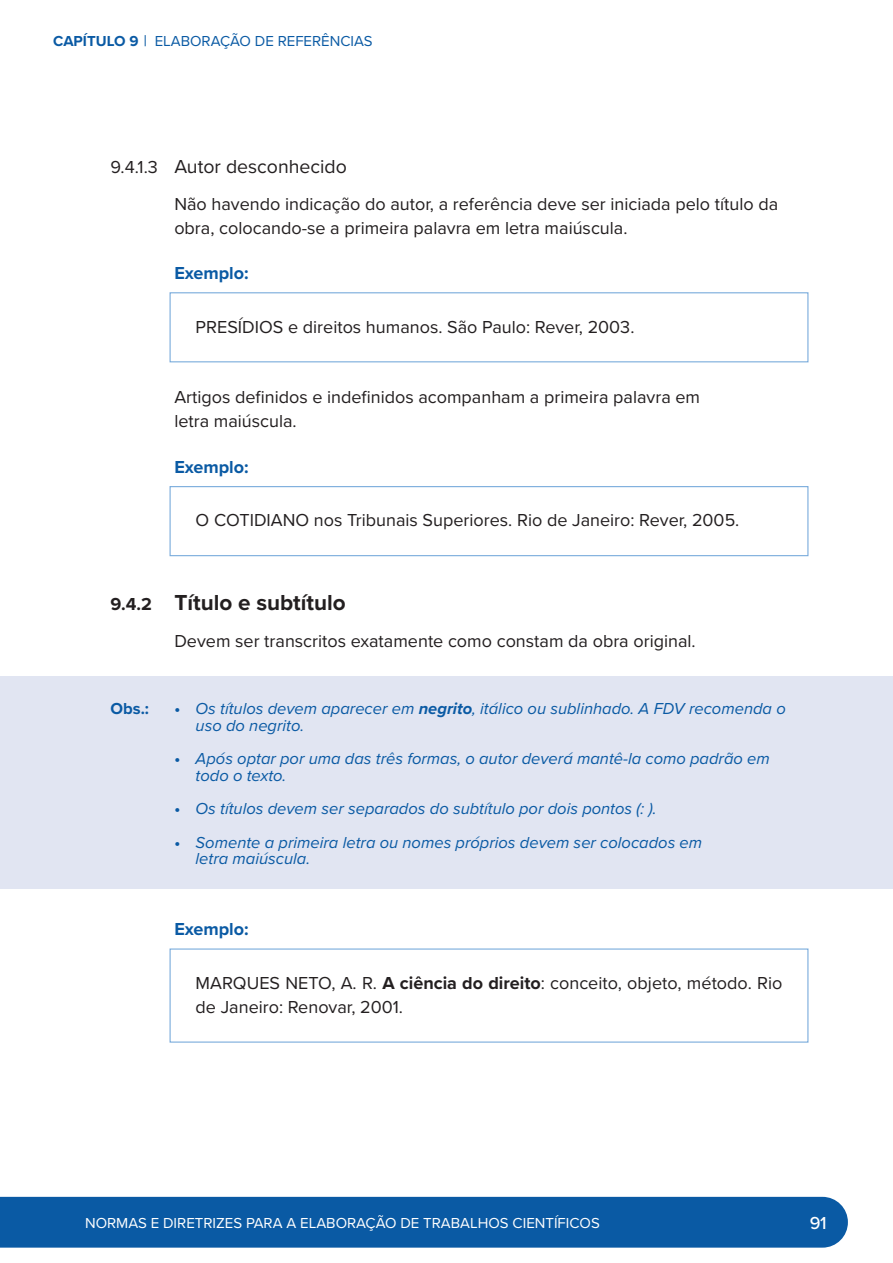
<style>
.page{position:relative;width:893px;height:1263px;background:#fff}
.page>*{position:absolute;margin:0;border:0;box-sizing:border-box;transform-origin:0 0}
.t1{font:700 22.5px "Proxima Nova";color:#231f20}
.t2{font:19.5px "Proxima Nova";color:#231f20}
.t3{font:18px/24px "Proxima Nova";color:#231f20}
.t4{font:700 18px "Proxima Nova";color:#0a5aa4}
.t5{font:500 18px "Proxima Nova";color:#fff}
.t6{font:italic 16.5px/16.5px "Proxima Nova";color:#0a5aa4}
.t7{font:700 16.5px "Proxima Nova";color:#0a5aa4}
.t8{font:15px "Proxima Nova";color:#fff}
.t9{font:15px "Proxima Nova";color:#0a5aa4}
.s1{font-weight:700}
.s2{font-size:18px}
.s3{font-weight:700;font-style:normal}
</style>
<div class="page">
<div style="left:0;top:1197px;width:848px;height:50px;background:#0a5aa4"></div>
<div style="left:170px;top:292px;width:638px;height:70px;border:1px solid #7aacdc"></div>
<div style="left:170px;top:486px;width:638px;height:70px;border:1px solid #7aacdc"></div>
<div style="left:0;top:676px;width:893px;height:79px;background:#e1e5f2"></div>
<div style="left:0;top:726px;width:893px;height:79px;background:#e1e5f2"></div>
<div style="left:0;top:776px;width:893px;height:63px;background:#e1e5f2"></div>
<div style="left:0;top:809px;width:893px;height:80px;background:#e1e5f2"></div>
<div style="left:170px;top:948px;width:638px;height:95px;border:1px solid #7aacdc"></div>
<p class="t9" style="left:53px;top:30px;width:321px"><span class="s1">CAPÍTULO 9</span> ELABORAÇÃO DE REFERÊNCIAS</p>
<p class="t2" style="left:111px;top:152px;width:238px"><span class="s2">9.4.1.3</span> Autor desconhecido</p>
<p class="t3" style="left:174px;top:191px;width:605px">Não havendo indicação do autor, a referência deve ser iniciada pelo título da obra, colocando-se a primeira palavra em letra maiúscula.</p>
<p class="t4" style="left:174px;top:259px;width:76px">Exemplo:</p>
<p class="t3" style="left:196px;top:314px;width:440px">PRESÍDIOS e direitos humanos. São Paulo: Rever, 2003.</p>
<p class="t3" style="left:174px;top:384px;width:527px">Artigos definidos e indefinidos acompanham a primeira palavra em letra maiúscula.</p>
<p class="t4" style="left:174px;top:453px;width:76px">Exemplo:</p>
<p class="t3" style="left:196px;top:507px;width:545px">O COTIDIANO nos Tribunais Superiores. Rio de Janeiro: Rever, 2005.</p>
<p class="t1" style="left:111px;top:586px;width:237px"><span class="s2">9.4.2</span> Título e subtítulo</p>
<p class="t3" style="left:174px;top:628px;width:523px">Devem ser transcritos exatamente como constam da obra original.</p>
<p class="t7" style="left:111px;top:696px;width:40px">Obs.:</p>
<p class="t6" style="left:196px;top:700px;width:592px;text-indent:-21px"><span class="s3">•</span> Os títulos devem aparecer em <span class="s1">negrito</span>, itálico ou sublinhado. A FDV recomenda o uso do negrito.</p>
<p class="t6" style="left:196px;top:750px;width:576px;text-indent:-21px"><span class="s3">•</span> Após optar por uma das três formas, o autor deverá mantê-la como padrão em todo o texto.</p>
<p class="t6" style="left:174px;top:800px;width:484px"><span class="s3">•</span> Os títulos devem ser separados do subtítulo por dois pontos (: ).</p>
<p class="t6" style="left:196px;top:833px;width:508px;text-indent:-21px"><span class="s3">•</span> Somente a primeira letra ou nomes próprios devem ser colocados em letra maiúscula.</p>
<p class="t4" style="left:174px;top:915px;width:76px">Exemplo:</p>
<p class="t3" style="left:196px;top:970px;width:588px">MARQUES NETO, A. R. <span class="s1">A ciência do direito</span>: conceito, objeto, método. Rio de Janeiro: Renovar, 2001.</p>
<p class="t8" style="left:85px;top:1212px;width:516px">NORMAS E DIRETRIZES PARA A ELABORAÇÃO DE TRABALHOS CIENTÍFICOS</p>
<p class="t5" style="left:810px;top:1210px;width:18px">91</p>
</div>
